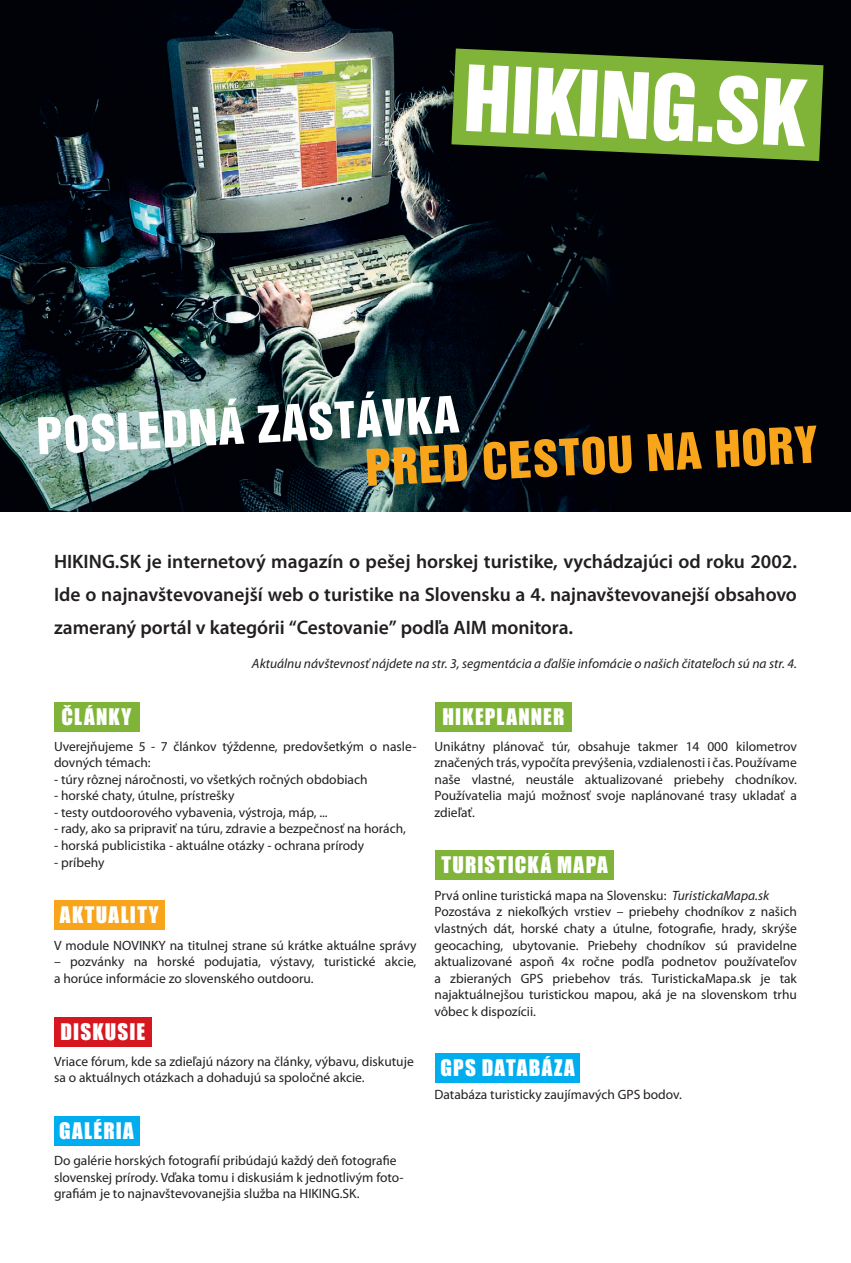
<style>
.page{position:relative;width:851px;height:1263px;background:#fff}
.page>*{position:absolute;margin:0;border:0;box-sizing:border-box;transform-origin:0 0}
.t1{font:21px "Impact";letter-spacing:.055em;color:#fff}
.t2{font:600 19.5px/33.2px "Myriad Pro";letter-spacing:-.005em;color:#231f20;text-align:justify}
.t3{font:13.5px/16.6px "Myriad Pro";color:#231f20}
.t4{font:italic 13.5px "Myriad Pro";color:#231f20}
.s1{font-style:italic}
</style>
<div class="page">
<img style="left:0;top:0;width:850px;height:511px">
<svg style="left:451px;top:49px;width:372px;height:112px"></svg>
<svg style="left:38px;top:391px;width:778px;height:95px;background:#575847"></svg>
<div style="left:54px;top:702px;width:85px;height:29px;background:#7fb438"></div>
<div style="left:54px;top:900px;width:111px;height:30px;background:#f9a51b"></div>
<div style="left:54px;top:1017px;width:98px;height:29px;background:#d7171f"></div>
<div style="left:54px;top:1116px;width:85px;height:29px;background:#00aeef"></div>
<div style="left:435px;top:702px;width:136px;height:29px;background:#7fb438"></div>
<div style="left:435px;top:850px;width:179px;height:30px;background:#7fb438"></div>
<div style="left:435px;top:1053px;width:145px;height:30px;background:#00aeef"></div>
<p class="t2" style="left:54px;top:544px;width:744px">HIKING.SK je internetový magazín o pešej horskej turistike, vychádzajúci od roku 2002.<br>Ide o najnavštevovanejší web o turistike na Slovensku a 4. najnavštevovanejší obsahovo zameraný portál v kategórii “Cestovanie” podľa AIM monitora.</p>
<p class="t4" style="left:252px;top:655px;width:546px">Aktuálnu návštevnosť nájdete na str. 3, segmentácia a ďalšie infomácie o našich čitateľoch sú na str. 4.</p>
<h1 class="t1" style="left:62px;top:700px;width:71px">ČLÁNKY</h1>
<h1 class="t1" style="left:442px;top:700px;width:123px">HIKEPLANNER</h1>
<p class="t3" style="left:54px;top:737px;width:364px">Uverejňujeme 5 - 7 článkov týždenne, predovšetkým o nasle&shy;dovných témach:</p>
<p class="t3" style="left:54px;top:771px;width:315px">- túry rôznej náročnosti, vo všetkých ročných obdobiach</p>
<p class="t3" style="left:54px;top:787px;width:182px">- horské chaty, útulne, prístrešky</p>
<p class="t3" style="left:54px;top:804px;width:275px">- testy outdoorového vybavenia, výstroja, máp, ...</p>
<p class="t3" style="left:54px;top:820px;width:353px">- rady, ako sa pripraviť na túru, zdravie a bezpečnosť na horách,</p>
<p class="t3" style="left:54px;top:837px;width:311px">- horská publicistika - aktuálne otázky - ochrana prírody</p>
<p class="t3" style="left:54px;top:853px;width:52px">- príbehy</p>
<h1 class="t1" style="left:60px;top:899px;width:100px">AKTUALITY</h1>
<p class="t3" style="left:54px;top:936px;width:364px">V module NOVINKY na titulnej strane sú krátke aktuálne správy</p>
<p class="t3" style="left:54px;top:953px;width:364px">– pozvánky na horské podujatia, výstavy, turistické akcie, a horúce informácie zo slovenského outdooru.</p>
<h1 class="t1" style="left:61px;top:1015px;width:86px">DISKUSIE</h1>
<p class="t3" style="left:54px;top:1052px;width:361px">Vriace fórum, kde sa zdieľajú názory na články, výbavu, diskutuje sa o aktuálnych otázkach a dohadujú sa spoločné akcie.</p>
<h1 class="t1" style="left:59px;top:1114px;width:76px">GALÉRIA</h1>
<p class="t3" style="left:54px;top:1152px;width:351px">Do galérie horských fotografií pribúdajú každý deň fotografie slovenskej prírody. Vďaka tomu i diskusiám k jednotlivým foto&shy;grafiám je to najnavštevovanejšia služba na HIKING.SK.</p>
<p class="t3" style="left:434px;top:737px;width:364px;text-align:justify">Unikátny plánovač túr, obsahuje takmer 14 000 kilometrov značených trás, vypočíta prevýšenia, vzdialenosti i čas. Používame naše vlastné, neustále aktualizované priebehy chodníkov.<br>Používatelia majú možnosť svoje naplánované trasy ukladať a zdieľať.</p>
<h1 class="t1" style="left:441px;top:848px;width:168px">TURISTICKÁ MAPA</h1>
<p class="t3" style="left:434px;top:887px;width:364px">Prvá online turistická mapa na Slovensku: <span class="s1">TuristickaMapa.sk </span>Pozostáva z niekoľkých vrstiev – priebehy chodníkov z našich vlastných dát, horské chaty a útulne, fotografie, hrady, skrýše geocaching, ubytovanie. Priebehy chodníkov sú pravidelne aktualizované aspoň 4x ročne podľa podnetov používateľov a zbieraných GPS priebehov trás. TuristickaMapa.sk je tak najaktuálnejšou turistickou mapou, aká je na slovenskom trhu vôbec k dispozícii.</p>
<h1 class="t1" style="left:440px;top:1052px;width:136px">GPS DATABÁZA</h1>
<p class="t3" style="left:434px;top:1086px;width:249px">Databáza turisticky zaujímavých GPS bodov.</p>
</div>
